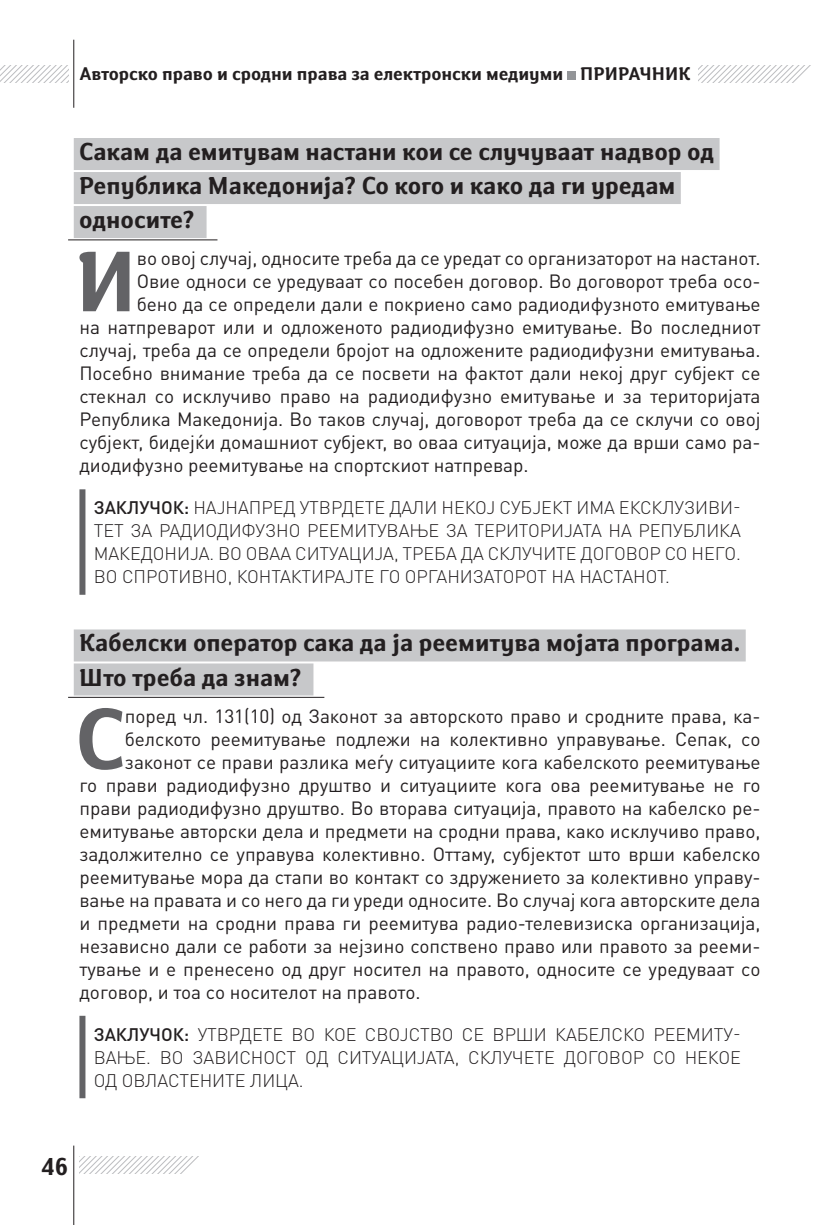
<style>
.page{position:relative;width:840px;height:1225px;background:#fff}
.page>*{position:absolute;margin:0;border:0;box-sizing:border-box;transform-origin:0 0}
._1_Pass{font:700 83.8px "Susan";color:#636366}
.Naslov_02{font:700 24px/34px "Susan";letter-spacing:-.005em;color:#231f20}
._1_Pass-2{font:19px "DIN Pro";letter-spacing:-.005em;color:#231f20}
.Zaklucok{font:300 18px/23px "DIN Pro";letter-spacing:-.005em;color:#231f20;text-align:justify}
.t1{font:700 18px "Susan";letter-spacing:-.005em;color:#231f20}
.s1{font-weight:500}
</style>
<div class="page">
<hr style="left:73px;top:1145px;width:1px;height:80px;background:#231f20">
<svg style="left:79px;top:1157px;width:119px;height:17px"></svg>
<div style="left:567px;top:71px;width:8px;height:8px;background:#939598"></div>
<svg style="left:0;top:65px;width:68px;height:17px"></svg>
<hr style="left:73px;top:40px;width:1px;height:68px;background:#231f20">
<svg style="left:698px;top:65px;width:113px;height:17px"></svg>
<div style="left:74px;top:138px;width:645px;height:32px;background:#c7c8ca"></div>
<div style="left:74px;top:172px;width:606px;height:32px;background:#c7c8ca"></div>
<hr style="left:68px;top:239px;width:149px;height:1px;background:#231f20">
<div style="left:74px;top:206px;width:132px;height:32px;background:#c7c8ca"></div>
<div style="left:74px;top:629px;width:671px;height:32px;background:#c7c8ca"></div>
<hr style="left:68px;top:697px;width:256px;height:1px;background:#231f20">
<div style="left:74px;top:663px;width:239px;height:32px;background:#c7c8ca"></div>
<div style="left:79px;top:489px;width:6px;height:106px;background:#636366"></div>
<div style="left:79px;top:1015px;width:6px;height:83px;background:#636366"></div>
<p class="t1" style="left:79px;top:62px;width:612px">Авторско право и сродни права за електронски медиуми ПРИРАЧНИК</p>
<p class="Naslov_02" style="left:79px;top:135px;width:636px">Сакам да емитувам настани кои се случуваат надвор од<br>Република Македонија? Со кого и како да ги уредам односите?</p>
<p class="_1_Pass" style="left:75px;top:227px;width:63px">И</p>
<p class="_1_Pass-2" style="left:137px;top:245px;width:625px">во овој случај, односите треба да се уредат со организаторот на настанот.</p>
<p class="_1_Pass-2" style="left:137px;top:268px;width:625px">Овие односи се уредуваат со посебен договор. Во договорот треба осо-</p>
<p class="_1_Pass-2" style="left:137px;top:291px;width:625px">бено да се определи дали е покриено само радиодифузното емитување</p>
<p class="_1_Pass-2" style="left:79px;top:314px;width:682px">на натпреварот или и одложеното радиодифузно емитување. Во последниот</p>
<p class="_1_Pass-2" style="left:79px;top:337px;width:682px">случај, треба да се определи бројот на одложените радиодифузни емитувања.</p>
<p class="_1_Pass-2" style="left:79px;top:360px;width:682px">Посебно внимание треба да се посвети на фактот дали некој друг субјект се</p>
<p class="_1_Pass-2" style="left:79px;top:383px;width:682px">стекнал со исклучиво право на радиодифузно емитување и за територијата</p>
<p class="_1_Pass-2" style="left:79px;top:406px;width:682px">Република Македонија. Во таков случај, договорот треба да се склучи со овој</p>
<p class="_1_Pass-2" style="left:79px;top:429px;width:682px">субјект, бидејќи домашниот субјект, во оваа ситуација, може да врши само ра-</p>
<p class="_1_Pass-2" style="left:79px;top:452px;width:450px">диодифузно реемитување на спортскиот натпревар.</p>
<p class="Zaklucok" style="left:94px;top:496px;width:648px"><span class="s1">ЗАКЛУЧОК:</span> НАЈНАПРЕД УТВРДЕТЕ ДАЛИ НЕКОЈ СУБЈЕКТ ИМА ЕКСКЛУЗИВИ-ТЕТ ЗА РАДИОДИФУЗНО РЕЕМИТУВАЊЕ ЗА ТЕРИТОРИЈАТА НА РЕПУБЛИКА МАКЕДОНИЈА. ВО ОВАА СИТУАЦИЈА, ТРЕБА ДА СКЛУЧИТЕ ДОГОВОР СО НЕГО.<br>ВО СПРОТИВНО, КОНТАКТИРАЈТЕ ГО ОРГАНИЗАТОРОТ НА НАСТАНОТ.</p>
<p class="Naslov_02" style="left:79px;top:626px;width:662px">Кабелски оператор сака да ја реемитува мојата програма.<br>Што треба да знам?</p>
<p class="_1_Pass" style="left:75px;top:684px;width:51px">С</p>
<p class="_1_Pass-2" style="left:125px;top:703px;width:636px">поред чл. 131(10) од Законот за авторското право и сродните права, ка-</p>
<p class="_1_Pass-2" style="left:125px;top:726px;width:636px">белското реемитување подлежи на колективно управување. Сепак, со</p>
<p class="_1_Pass-2" style="left:125px;top:749px;width:636px">законот се прави разлика меѓу ситуациите кога кабелското реемитување</p>
<p class="_1_Pass-2" style="left:79px;top:772px;width:682px">го прави радиодифузно друштво и ситуациите кога ова реемитување не го</p>
<p class="_1_Pass-2" style="left:79px;top:795px;width:682px">прави радиодифузно друштво. Во вторава ситуација, правото на кабелско ре-</p>
<p class="_1_Pass-2" style="left:79px;top:818px;width:682px">емитување авторски дела и предмети на сродни права, како исклучиво право,</p>
<p class="_1_Pass-2" style="left:79px;top:841px;width:682px">задолжително се управува колективно. Оттаму, субјектот што врши кабелско</p>
<p class="_1_Pass-2" style="left:79px;top:864px;width:682px">реемитување мора да стапи во контакт со здружението за колективно управу-</p>
<p class="_1_Pass-2" style="left:79px;top:887px;width:682px">вање на правата и со него да ги уреди односите. Во случај кога авторските дела</p>
<p class="_1_Pass-2" style="left:79px;top:910px;width:682px">и предмети на сродни права ги реемитува радио-телевизиска организација,</p>
<p class="_1_Pass-2" style="left:79px;top:933px;width:682px">независно дали се работи за нејзино сопствено право или правото за рееми-</p>
<p class="_1_Pass-2" style="left:79px;top:956px;width:682px">тување и е пренесено од друг носител на правото, односите се уредуваат со</p>
<p class="_1_Pass-2" style="left:79px;top:979px;width:342px">договор, и тоа со носителот на правото.</p>
<p class="Zaklucok" style="left:94px;top:1022px;width:648px"><span class="s1">ЗАКЛУЧОК:</span> УТВРДЕТЕ ВО КОЕ СВОЈСТВО СЕ ВРШИ КАБЕЛСКО РЕЕМИТУ-ВАЊЕ. ВО ЗАВИСНОСТ ОД СИТУАЦИЈАТА, СКЛУЧЕТЕ ДОГОВОР СО НЕКОЕ ОД ОВЛАСТЕНИТЕ ЛИЦА.</p>
<p class="Naslov_02" style="left:42px;top:1149px;width:28px">46</p>
</div>
